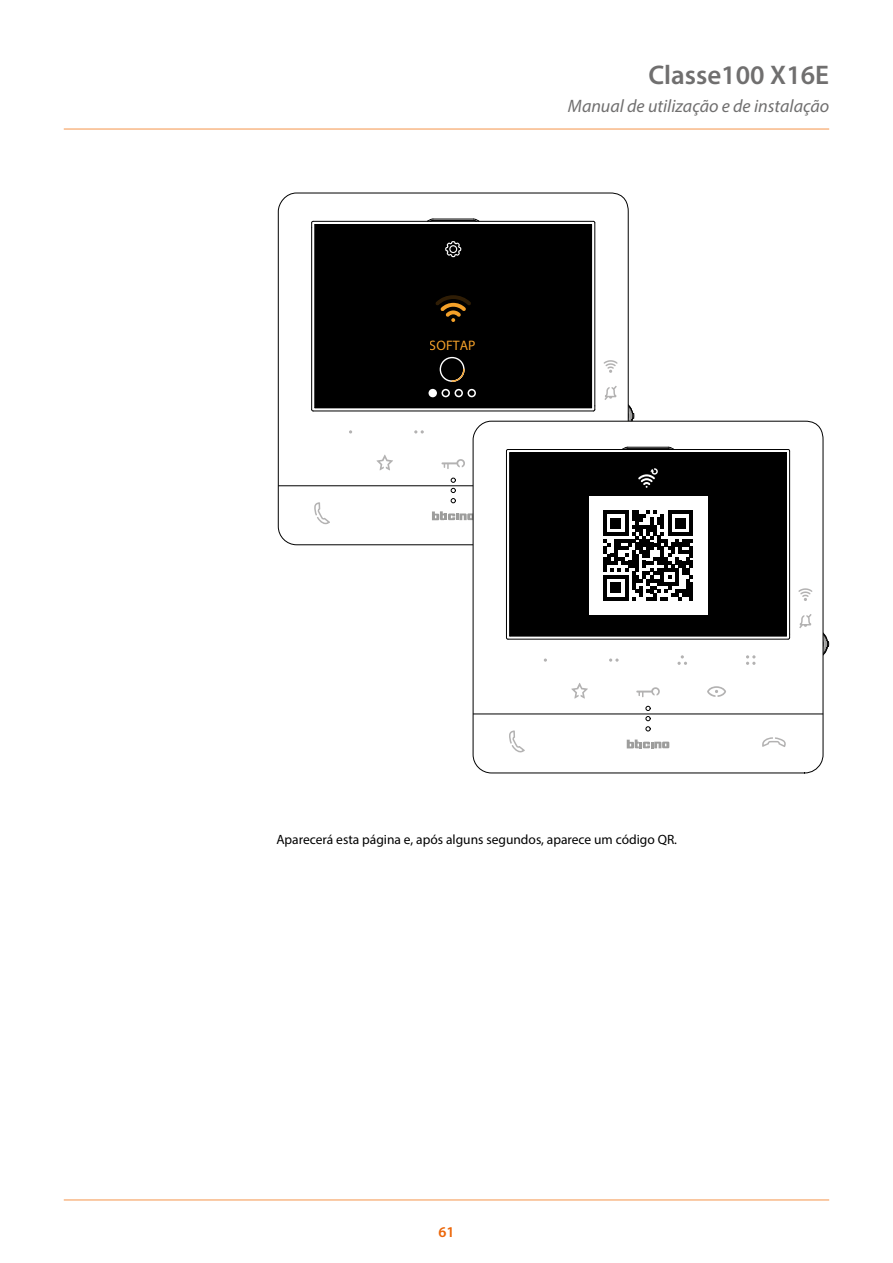
<style>
.page{position:relative;width:893px;height:1263px;background:#fff}
.page>*{position:absolute;margin:0;border:0;box-sizing:border-box;transform-origin:0 0}
.t1{font:600 27px "Myriad Pro";color:#706f6f}
.t2{font:italic 18px "Myriad Pro";color:#706f6f}
.t3{font:600 15px "Myriad Pro";color:#ec6608}
.t4{font:700 13.8px "Roboto";color:#f3a029}
.t5{font:13.5px "Myriad Pro";color:#000}
</style>
<div class="page">
<hr style="left:64px;top:128px;width:765px;height:2px;background:#f8b887">
<hr style="left:64px;top:1199px;width:765px;height:2px;background:#f8b887">
<svg style="left:629px;top:405px;width:5px;height:15px"></svg>
<svg style="left:278px;top:192px;width:351px;height:353px"></svg>
<svg style="left:451px;top:478px;width:5px;height:25px"></svg>
<hr style="left:433px;top:219px;width:40px;height:1px;background:#000">
<svg style="left:473px;top:218px;width:7px;height:3px"></svg>
<hr style="left:433px;top:220px;width:40px;height:1px;background:#000">
<svg style="left:426px;top:218px;width:8px;height:3px"></svg>
<hr style="left:314px;top:225px;width:1px;height:183px;background:#000">
<hr style="left:313px;top:411px;width:280px;height:1px;background:#000">
<hr style="left:311px;top:228px;width:1px;height:181px;background:#000">
<svg style="left:592px;top:406px;width:4px;height:6px"></svg>
<hr style="left:313px;top:221px;width:280px;height:1px;background:#000">
<svg style="left:311px;top:220px;width:3px;height:8px"></svg>
<hr style="left:594px;top:223px;width:1px;height:183px;background:#000">
<svg style="left:432px;top:511px;width:40px;height:9px"></svg>
<hr style="left:279px;top:485px;width:349px;height:1px;background:#000">
<svg style="left:314px;top:502px;width:16px;height:23px"></svg>
<svg style="left:441px;top:459px;width:24px;height:10px"></svg>
<svg style="left:377px;top:455px;width:16px;height:15px"></svg>
<svg style="left:414px;top:430px;width:10px;height:3px"></svg>
<svg style="left:604px;top:386px;width:13px;height:14px"></svg>
<svg style="left:604px;top:360px;width:14px;height:13px"></svg>
<div style="left:315px;top:224px;width:277px;height:184px;background:#000"></div>
<div style="left:441px;top:389px;width:9px;height:8px;border:2px solid #fff;border-radius:50%"></div>
<div style="left:429px;top:390px;width:7px;height:6px;background:#fff;border-radius:50%"></div>
<div style="left:428px;top:389px;width:9px;height:8px;border:2px solid #fff;border-radius:50%"></div>
<div style="left:467px;top:389px;width:9px;height:8px;border:2px solid #fff;border-radius:50%"></div>
<div style="left:454px;top:389px;width:9px;height:8px;border:2px solid #fff;border-radius:50%"></div>
<svg style="left:445px;top:241px;width:16px;height:16px"></svg>
<svg style="left:436px;top:295px;width:35px;height:27px"></svg>
<svg style="left:440px;top:357px;width:25px;height:25px"></svg>
<svg style="left:824px;top:633px;width:5px;height:22px"></svg>
<svg style="left:472px;top:420px;width:352px;height:354px"></svg>
<svg style="left:646px;top:706px;width:5px;height:25px"></svg>
<hr style="left:628px;top:447px;width:40px;height:1px;background:#000">
<svg style="left:667px;top:446px;width:8px;height:5px"></svg>
<hr style="left:628px;top:448px;width:40px;height:1px;background:#000">
<svg style="left:621px;top:446px;width:8px;height:5px"></svg>
<hr style="left:509px;top:453px;width:1px;height:183px;background:#000">
<hr style="left:510px;top:452px;width:276px;height:1px;background:#000">
<hr style="left:508px;top:639px;width:280px;height:1px;background:#000">
<hr style="left:506px;top:456px;width:1px;height:182px;background:#000">
<svg style="left:787px;top:634px;width:3px;height:6px"></svg>
<hr style="left:508px;top:449px;width:280px;height:1px;background:#000">
<svg style="left:506px;top:449px;width:25px;height:20px"></svg>
<hr style="left:789px;top:451px;width:1px;height:183px;background:#000">
<svg style="left:627px;top:739px;width:42px;height:9px"></svg>
<hr style="left:473px;top:713px;width:350px;height:1px;background:#000">
<svg style="left:509px;top:730px;width:16px;height:24px"></svg>
<svg style="left:636px;top:687px;width:24px;height:10px"></svg>
<svg style="left:571px;top:683px;width:17px;height:15px"></svg>
<svg style="left:707px;top:686px;width:19px;height:11px"></svg>
<svg style="left:746px;top:655px;width:9px;height:10px"></svg>
<svg style="left:677px;top:655px;width:10px;height:10px"></svg>
<svg style="left:609px;top:658px;width:10px;height:4px"></svg>
<svg style="left:544px;top:658px;width:3px;height:4px"></svg>
<svg style="left:799px;top:614px;width:12px;height:14px"></svg>
<svg style="left:798px;top:588px;width:14px;height:13px"></svg>
<div style="left:510px;top:453px;width:276px;height:183px;background:#000"></div>
<svg style="left:638px;top:468px;width:20px;height:20px"></svg>
<div style="left:589px;top:496px;width:118px;height:119px;background:#fff"></div>
<svg style="left:603px;top:511px;width:90px;height:89px"></svg>
<hr style="left:786px;top:453px;width:1px;height:183px;background:#000">
<svg style="left:762px;top:737px;width:24px;height:10px"></svg>
<p class="t4" style="left:430px;top:337px;width:47px">SOFTAP</p>
<h1 class="t1" style="left:648px;top:58px;width:182px">Classe100 X16E</h1>
<h2 class="t2" style="left:568px;top:95px;width:263px">Manual de utilização e de instalação</h2>
<p class="t5" style="left:276px;top:831px;width:402px">Aparecerá esta página e, após alguns segundos, aparece um código QR.</p>
<p class="t3" style="left:438px;top:1222px;width:18px">61</p>
</div>
